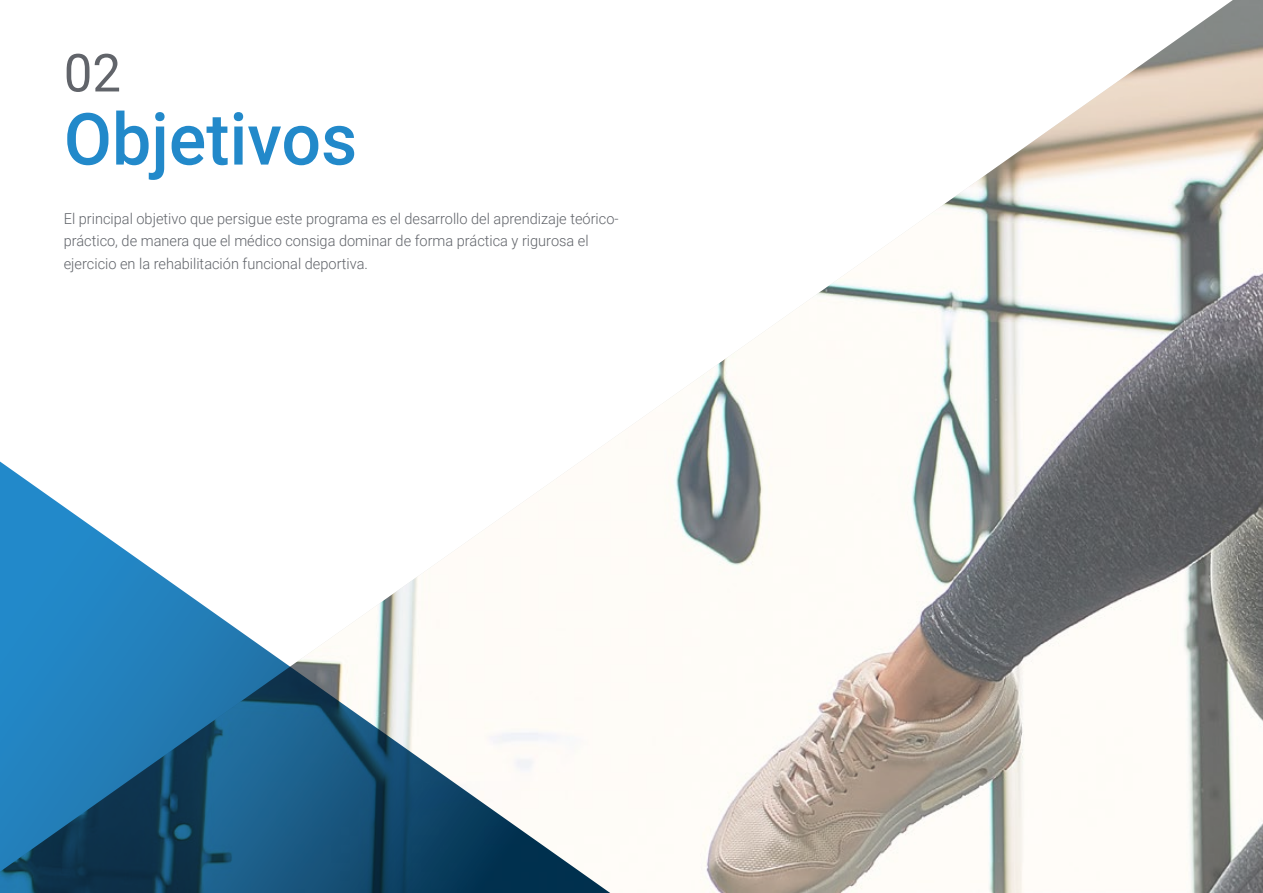
<style>
.page{position:relative;width:1263px;height:893px;background:#fff}
.page>*{position:absolute;margin:0;border:0;box-sizing:border-box;transform-origin:0 0}
.t1{font:500 72px "Roboto";color:#2289ca}
.t2{font:52.5px "Roboto";color:#61646a}
.t3{font:300 15px/22.5px "Roboto";color:#61646a}
</style>
<div class="page">
<img style="left:603px;top:0;width:660px;height:893px">
<svg style="left:0;top:446px;width:640px;height:447px"></svg>
<h2 class="t2" style="left:64px;top:36px;width:59px">02</h2>
<h1 class="t1" style="left:64px;top:89px;width:295px">Objetivos</h1>
<p class="t3" style="left:64px;top:207px;width:556px">El principal objetivo que persigue este programa es el desarrollo del aprendizaje teórico&shy;práctico, de manera que el médico consiga dominar de forma práctica y rigurosa el ejercicio en la rehabilitación funcional deportiva.</p>
</div>
